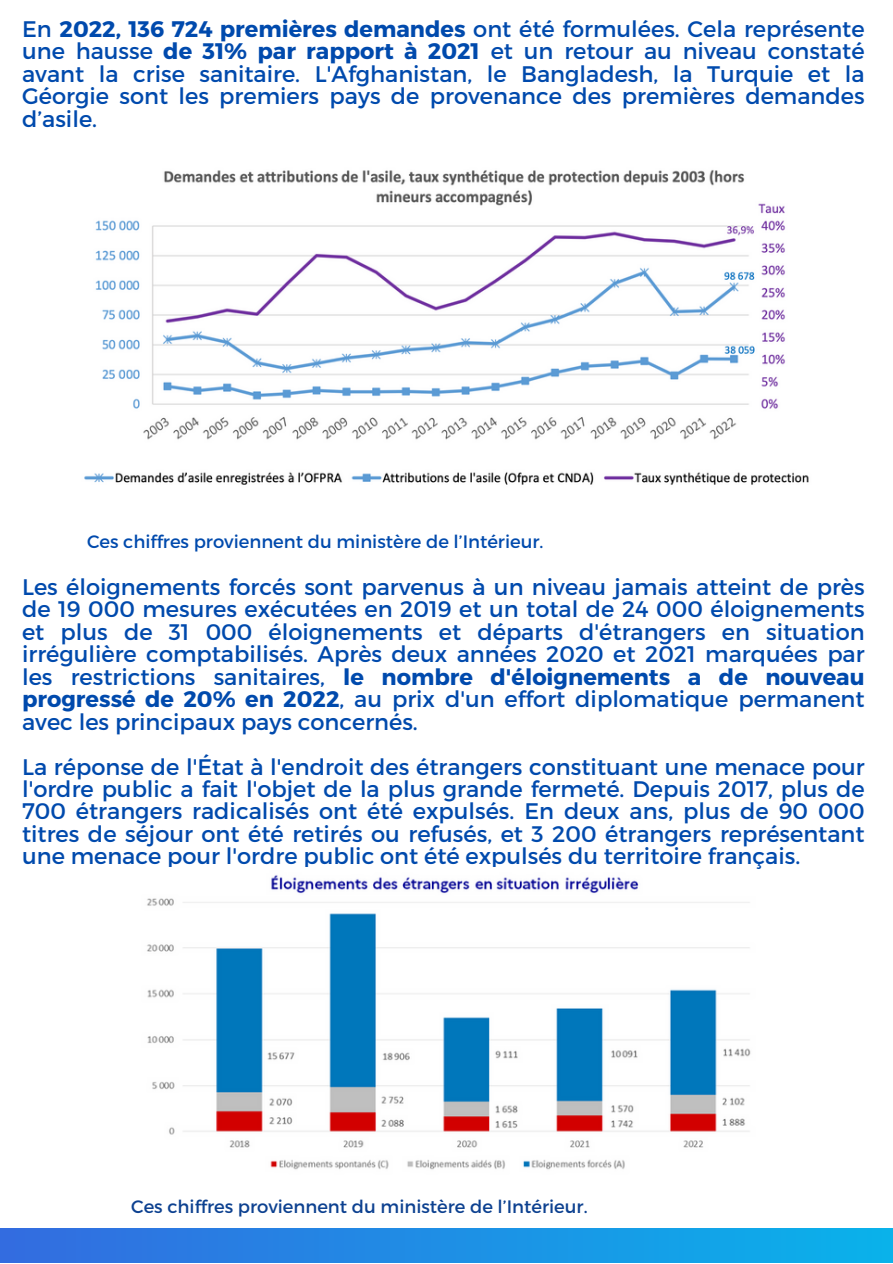
<style>
.page{position:relative;width:893px;height:1264px;background:#fff}
.page>*{position:absolute;margin:0;border:0;box-sizing:border-box;transform-origin:0 0}
.t1{font:22.5px/22.5px "Montserrat";color:#004aad;text-align:justify}
.t2{font:18px "Montserrat";color:#004aad}
.t3{font:18px "Montserrat";color:#0d4190}
.s1{font-weight:700}
</style>
<div class="page">
<div style="left:0;top:1228px;width:892px;height:34px;background:linear-gradient(to right,#336be0,#09b2ea)"></div>
<img style="left:147px;top:875px;width:604px;height:295px">
<img style="left:84px;top:170px;width:725px;height:315px">
<p class="t1" style="left:22px;top:16px;width:844px;text-align:left">En <span class="s1">2022, 136 724 premières demandes</span> ont été formulées. Cela représente une hausse <span class="s1">de 31% par rapport à 2021</span> et un retour au niveau constaté avant la crise sanitaire. L'Afghanistan, le Bangladesh, la Turquie et la Géorgie sont les premiers pays de provenance des premières demandes d’asile.</p>
<p class="t2" style="left:87px;top:530px;width:458px">Ces chiffres proviennent du ministère de l’Intérieur.</p>
<p class="t1" style="left:22px;top:574px;width:844px">Les éloignements forcés sont parvenus à un niveau jamais atteint de près de 19 000 mesures exécutées en 2019 et un total de 24 000 éloignements et plus de 31 000 éloignements et départs d'étrangers en situation irrégulière comptabilisés. Après deux années 2020 et 2021 marquées par les restrictions sanitaires, <span class="s1">le nombre d'éloignements a de nouveau progressé de 20% en 2022</span>, au prix d'un effort diplomatique permanent avec les principaux pays concernés.</p>
<p class="t1" style="left:22px;top:754px;width:844px">La réponse de l'État à l'endroit des étrangers constituant une menace pour l'ordre public a fait l'objet de la plus grande fermeté. Depuis 2017, plus de 700 étrangers radicalisés ont été expulsés. En deux ans, plus de 90 000 titres de séjour ont été retirés ou refusés, et 3 200 étrangers représentant une menace pour l'ordre public ont été expulsés du territoire français.</p>
<p class="t3" style="left:131px;top:1194px;width:458px">Ces chiffres proviennent du ministère de l’Intérieur.</p>
</div>
